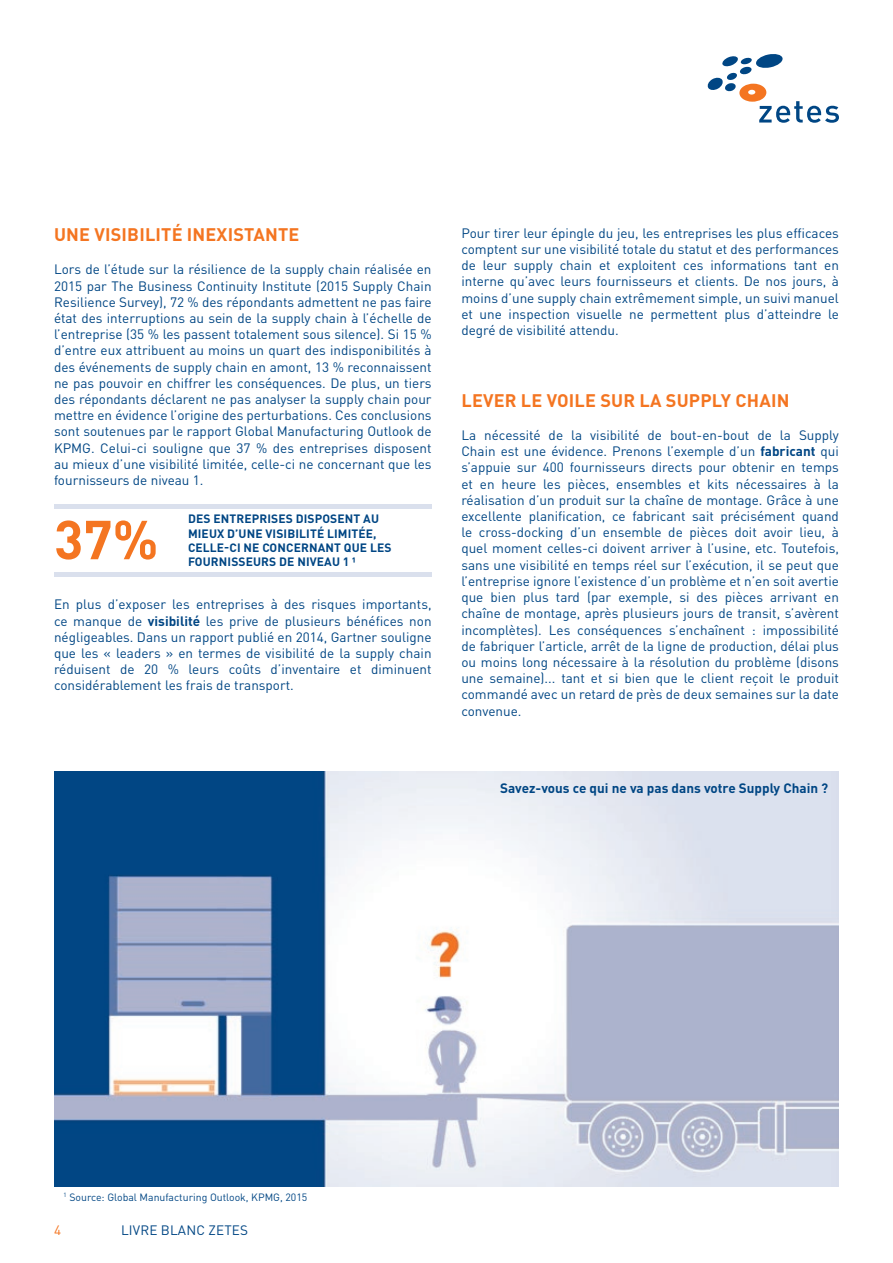
<style>
.page{position:relative;width:893px;height:1263px;background:#fff}
.page>*{position:absolute;margin:0;border:0;box-sizing:border-box;transform-origin:0 0}
.t1{font:700 54px "DINOT";color:#f47521}
.t2{font:700 18px "DINOT";letter-spacing:.01em;color:#f47521}
.t3{font:13.5px/16.2px "DINOT";color:#004684;text-align:justify}
.t4{font:700 13.5px "DINOT";color:#004684}
.t5{font:13.5px "DINOT";color:#f47521}
.t6{font:700 12px/14.4px "DINOT";letter-spacing:.01em;color:#004684}
.t7{font:10.5px "DINOT";color:#004684}
.s1{font-weight:700}
</style>
<div class="page">
<hr style="left:54px;top:505px;width:378px;height:4px;background:#dae0ed">
<hr style="left:54px;top:572px;width:378px;height:4px;background:#dae0ed">
<svg style="left:707px;top:54px;width:132px;height:69px"></svg>
<img style="left:54px;top:772px;width:785px;height:414px">
<h2 class="t2" style="left:54px;top:222px;width:247px">UNE VISIBILITÉ INEXISTANTE</h2>
<p class="t3" style="left:54px;top:261px;width:379px">Lors de l’étude sur la résilience de la supply chain réalisée en 2015 par The Business Continuity Institute (2015 Supply Chain Resilience Survey), 72 % des répondants admettent ne pas faire état des interruptions au sein de la supply chain à l’échelle de l’entreprise (35 % les passent totalement sous silence). Si 15 % d’entre eux attribuent au moins un quart des indisponibilités à des événements de supply chain en amont, 13 % reconnaissent ne pas pouvoir en chiffrer les conséquences. De plus, un tiers des répondants déclarent ne pas analyser la supply chain pour mettre en évidence l’origine des perturbations. Ces conclusions sont soutenues par le rapport Global Manufacturing Outlook de KPMG. Celui-ci souligne que 37 % des entreprises disposent au mieux d’une visibilité limitée, celle-ci ne concernant que les fournisseurs de niveau 1.</p>
<h1 class="t1" style="left:54px;top:503px;width:106px">37%</h1>
<p class="t6" style="left:188px;top:511px;width:205px">DES ENTREPRISES DISPOSENT AU<br>MIEUX D’UNE VISIBILITÉ LIMITÉE,<br>CELLE-CI NE CONCERNANT QUE LES<br>FOURNISSEURS DE NIVEAU 1 ¹</p>
<p class="t3" style="left:54px;top:596px;width:379px">En plus d’exposer les entreprises à des risques importants, ce manque de <span class="s1">visibilité</span> les prive de plusieurs bénéfices non négligeables. Dans un rapport publié en 2014, Gartner souligne que les « leaders » en termes de visibilité de la supply chain réduisent de 20 % leurs coûts d’inventaire et diminuent considérablement les frais de transport.</p>
<p class="t3" style="left:461px;top:224px;width:379px">Pour tirer leur épingle du jeu, les entreprises les plus efficaces comptent sur une visibilité totale du statut et des performances de leur supply chain et exploitent ces informations tant en interne qu’avec leurs fournisseurs et clients. De nos jours, à moins d’une supply chain extrêmement simple, un suivi manuel et une inspection visuelle ne permettent plus d’atteindre le degré de visibilité attendu.</p>
<h2 class="t2" style="left:461px;top:388px;width:330px">LEVER LE VOILE SUR LA SUPPLY CHAIN</h2>
<p class="t3" style="left:461px;top:426px;width:379px">La nécessité de la visibilité de bout-en-bout de la Supply Chain est une évidence. Prenons l’exemple d’un <span class="s1">fabricant</span> qui s’appuie sur 400 fournisseurs directs pour obtenir en temps et en heure les pièces, ensembles et kits nécessaires à la réalisation d’un produit sur la chaîne de montage. Grâce à une excellente planification, ce fabricant sait précisément quand le cross-docking d’un ensemble de pièces doit avoir lieu, à quel moment celles-ci doivent arriver à l’usine, etc. Toutefois, sans une visibilité en temps réel sur l’exécution, il se peut que l’entreprise ignore l’existence d’un problème et n’en soit avertie que bien plus tard (par exemple, si des pièces arrivant en chaîne de montage, après plusieurs jours de transit, s’avèrent incomplètes). Les conséquences s’enchaînent : impossibilité de fabriquer l’article, arrêt de la ligne de production, délai plus ou moins long nécessaire à la résolution du problème (disons une semaine)... tant et si bien que le client reçoit le produit commandé avec un retard de près de deux semaines sur la date convenue.</p>
<p class="t4" style="left:500px;top:779px;width:330px">Savez-vous ce qui ne va pas dans votre Supply Chain ?</p>
<p class="t7" style="left:64px;top:1190px;width:245px"><sup>1</sup> Source: Global Manufacturing Outlook, KPMG, 2015</p>
<p class="t5" style="left:54px;top:1221px;width:9px">4</p>
<p class="t3" style="left:121px;top:1221px;width:129px">LIVRE BLANC ZETES</p>
</div>
